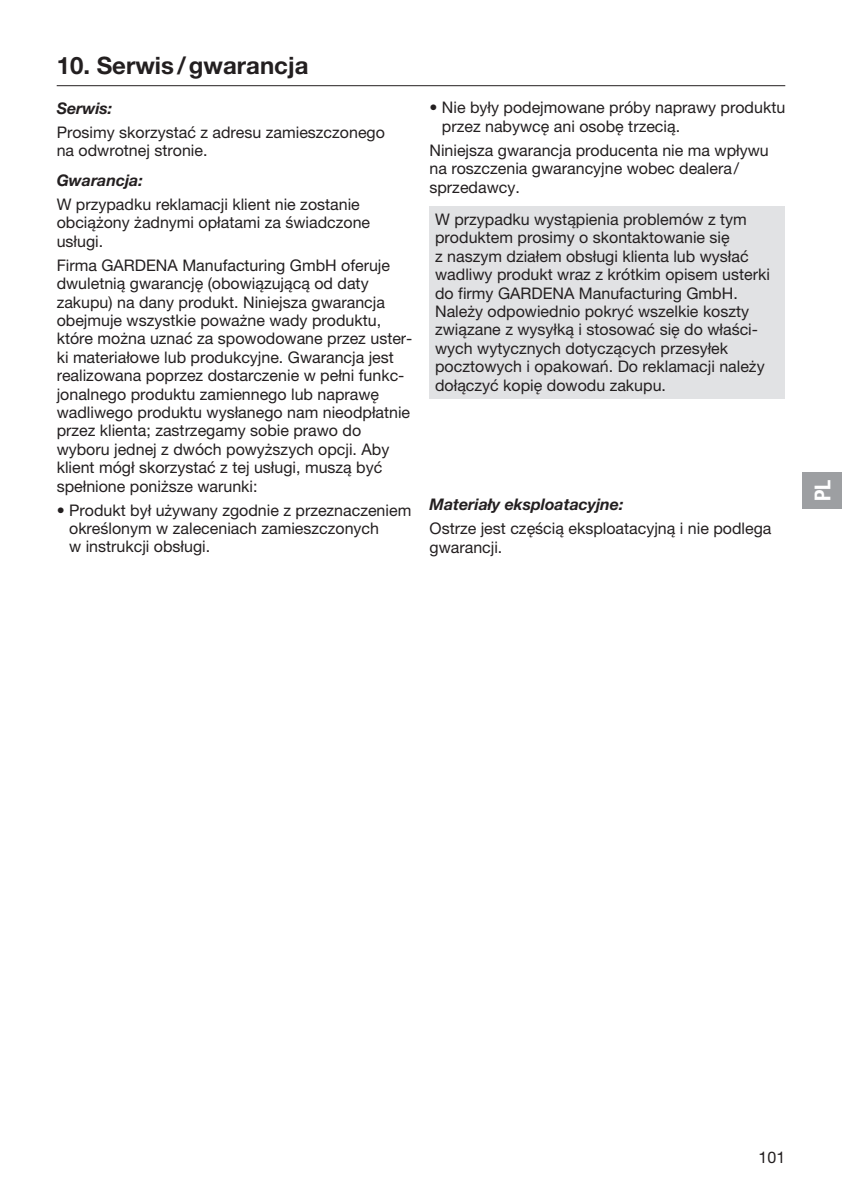
<style>
.page{position:relative;width:842px;height:1191px;background:#fff}
.page>*{position:absolute;margin:0;border:0;box-sizing:border-box;transform-origin:0 0}
.t1{font:700 24px "GARDENA Pro";color:#231f20}
.t2{font:22px "GARDENA Pro Bo Cond";color:#fff}
.t3{font:16px/18.4px "GARDENA Pro";color:#231f20}
.t4{font:italic 700 16px "GARDENA Pro";color:#231f20}
</style>
<div class="page">
<div style="left:429px;top:206px;width:356px;height:193px;background:#e1e2e4"></div>
<hr style="left:57px;top:85px;width:728px;height:1px;background:#231f20">
<div style="left:802px;top:472px;width:40px;height:37px;background:#9d9fa2"></div>
<h1 class="t1" style="left:57px;top:50px;width:253px">10. Serwis/gwarancja</h1>
<p class="t4" style="left:57px;top:98px;width:57px">Serwis:</p>
<p class="t3" style="left:57px;top:122px;width:330px">Prosimy skorzystać z adresu zamieszczonego na odwrotnej stronie.</p>
<p class="t4" style="left:57px;top:170px;width:88px">Gwarancja:</p>
<p class="t3" style="left:57px;top:195px;width:315px">W przypadku reklamacji klient nie zostanie obciążony żadnymi opłatami za świadczone usługi.</p>
<p class="t3" style="left:57px;top:256px;width:357px">Firma GARDENA Manufacturing GmbH oferuje dwuletnią gwarancję (obowiązującą od daty zakupu) na dany produkt. Niniejsza gwarancja obejmuje wszystkie poważne wady produktu, które można uznać za spowodowane przez uster&shy;ki materiałowe lub produkcyjne. Gwarancja jest realizowana poprzez dostarczenie w pełni funkc&shy;jonalnego produktu zamiennego lub naprawę wadliwego produktu wysłanego nam nieodpłatnie przez klienta; zastrzegamy sobie prawo do wyboru jednej z dwóch powyższych opcji. Aby klient mógł skorzystać z tej usługi, muszą być spełnione poniższe warunki:</p>
<p class="t3" style="left:69px;top:500px;width:344px;text-indent:-12px">• Produkt był używany zgodnie z przeznaczeniem określonym w zaleceniach zamieszczonych<br>w instrukcji obsługi.</p>
<p class="t3" style="left:442px;top:98px;width:345px;text-indent:-12px">• Nie były podejmowane próby naprawy produktu przez nabywcę ani osobę trzecią.</p>
<p class="t3" style="left:429px;top:141px;width:341px">Niniejsza gwarancja producenta nie ma wpływu na roszczenia gwarancyjne wobec dealera/ sprzedawcy.</p>
<p class="t3" style="left:435px;top:210px;width:336px">W przypadku wystąpienia problemów z tym produktem prosimy o skontaktowanie się<br>z naszym działem obsługi klienta lub wysłać wadliwy produkt wraz z krótkim opisem usterki do firmy GARDENA Manufacturing GmbH.<br>Należy odpowiednio pokryć wszelkie koszty związane z wysyłką i stosować się do właści&shy;wych wytycznych dotyczących przesyłek pocztowych i opakowań. Do reklamacji należy dołączyć kopię dowodu zakupu.</p>
<p class="t4" style="left:429px;top:494px;width:196px">Materiały eksploatacyjne:</p>
<p class="t3" style="left:429px;top:519px;width:343px">Ostrze jest częścią eksploatacyjną i nie podlega gwarancji.</p>
<h2 class="t2" style="left:809px;top:501px;width:23px;rotate:-90deg">PL</h2>
<p class="t3" style="left:759px;top:1147px;width:28px">101</p>
</div>
